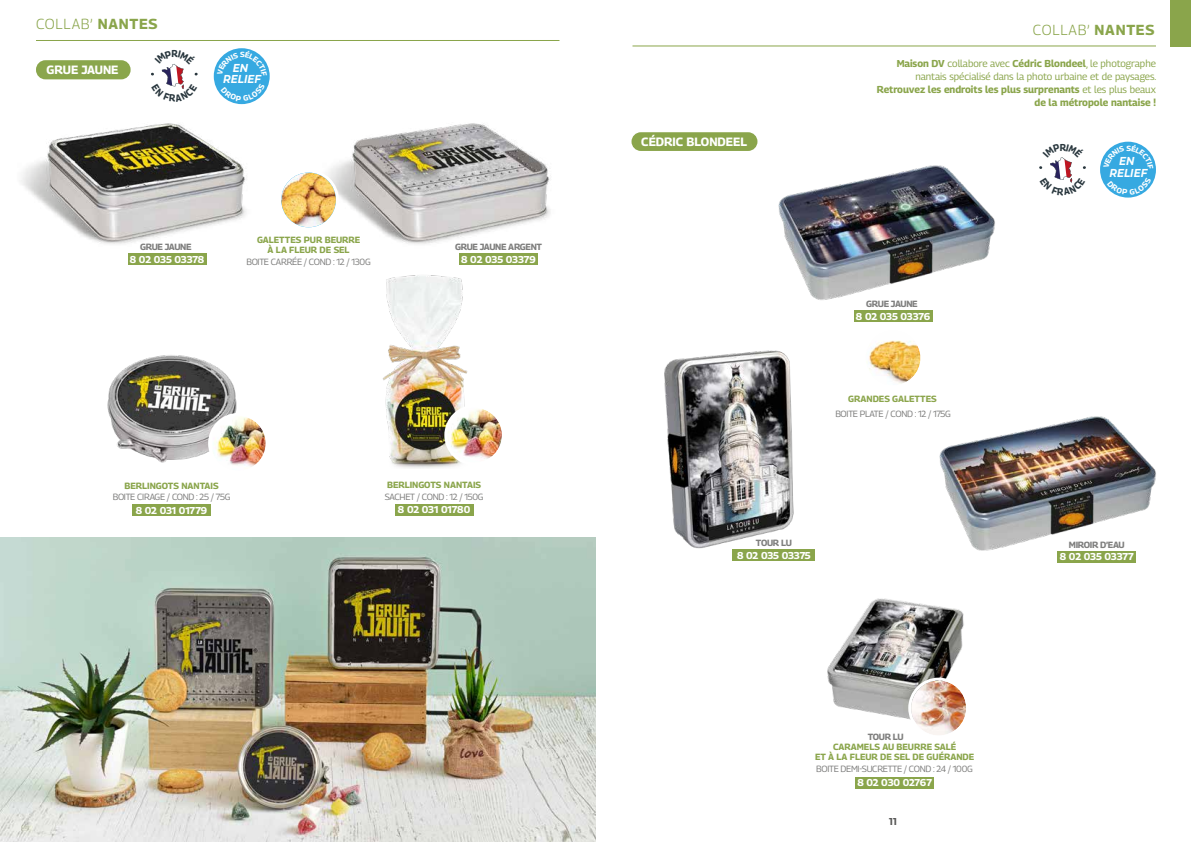
<style>
.page{position:relative;width:1191px;height:842px;background:#fff}
.page>*{position:absolute;margin:0;border:0;box-sizing:border-box;transform-origin:0 0}
.t1{font:300 14.5px "Georama";letter-spacing:.05em;color:#8aa54b}
.t2{font:700 12px "Georama";color:#fff}
.t3{font:italic 700 11.5px/11.4px "Montserrat";color:#fff;text-align:center;scale:.9 1}
.t4{font:10px/13px "Georama";color:#8aa54b;text-align:right}
.t5{font:700 10px "Georama";letter-spacing:-.01em;color:#fff}
.t6{font:700 10px "Montserrat";color:#575756}
.t7{font:9px "Georama";letter-spacing:-.03em;color:#7e7e7d}
.t8{font:700 9px/10px "Georama";color:#8aa54b;text-align:center}
.t9{font:700 9px "Georama";letter-spacing:-.03em;color:#7e7e7d}
.t10{font:700 9px "Georama";color:#8ba54b}
.s1{font-weight:700}
</style>
<div class="page">
<img style="left:383px;top:275px;width:85px;height:193px">
<img style="left:21px;top:93px;width:234px;height:151px">
<img style="left:328px;top:123px;width:222px;height:121px">
<img style="left:107px;top:355px;width:130px;height:108px">
<img style="left:212px;top:416px;width:53px;height:51px">
<div style="left:208px;top:413px;width:61px;height:60px;border:3px solid #fff;border-radius:50%"></div>
<div style="left:446px;top:406px;width:57px;height:58px;background:#fff;border-radius:50%"></div>
<img style="left:447px;top:408px;width:55px;height:54px;border-radius:27px">
<div style="left:444px;top:405px;width:61px;height:60px;border:3px solid #fff;border-radius:50%"></div>
<svg style="left:280px;top:171px;width:57px;height:58px"></svg>
<img style="left:281px;top:173px;width:55px;height:54px;border-radius:27px">
<div style="left:278px;top:170px;width:61px;height:60px;border:3px solid #fff;border-radius:50%"></div>
<img style="left:0;top:538px;width:595px;height:304px">
<hr style="left:36px;top:40px;width:523px;height:1px;background:#8aa54b">
<div style="left:36px;top:60px;width:95px;height:19px;background:#8aa64c;border-radius:9px"></div>
<div style="left:128px;top:253px;width:79px;height:12px;background:#8aa54b"></div>
<div style="left:459px;top:253px;width:79px;height:12px;background:#8aa54b"></div>
<div style="left:132px;top:504px;width:79px;height:12px;background:#8aa54b"></div>
<div style="left:394px;top:504px;width:79px;height:11px;background:#8aa54b"></div>
<div style="left:143px;top:45px;width:62px;height:62px;background:#fff;border-radius:50%"></div>
<div style="left:214px;top:48px;width:56px;height:56px;background:#36a9e1;border-radius:50%"></div>
<hr style="left:632px;top:45px;width:524px;height:1px;background:#8aa54b">
<div style="left:1170px;top:0;width:21px;height:47px;background:#8aa54b"></div>
<img style="left:865px;top:330px;width:55px;height:55px;border-radius:27px">
<div style="left:863px;top:328px;width:60px;height:60px;border:3px solid #fff;border-radius:50%"></div>
<img style="left:827px;top:598px;width:138px;height:124px">
<img style="left:911px;top:680px;width:55px;height:55px;border-radius:27px">
<div style="left:908px;top:678px;width:61px;height:60px;border:3px solid #fff;border-radius:50%"></div>
<img style="left:939px;top:416px;width:217px;height:135px">
<img style="left:778px;top:165px;width:217px;height:135px">
<img style="left:664px;top:350px;width:130px;height:206px">
<div style="left:631px;top:132px;width:126px;height:19px;background:#8aa54b;border-radius:9px"></div>
<div style="left:855px;top:777px;width:79px;height:12px;background:#8aa54b"></div>
<div style="left:733px;top:549px;width:82px;height:12px;background:#8aa54b"></div>
<div style="left:853px;top:310px;width:79px;height:12px;background:#8aa54b"></div>
<div style="left:1057px;top:551px;width:79px;height:12px;background:#8aa54b"></div>
<div style="left:1100px;top:142px;width:56px;height:56px;background:#36a9e1;border-radius:50%"></div>
<svg style="left:151px;top:64px;width:47px;height:38px"></svg>
<svg style="left:221px;top:91px;width:44px;height:10px"></svg>
<svg style="left:217px;top:51px;width:50px;height:13px"></svg>
<svg style="left:1039px;top:157px;width:46px;height:26px"></svg>
<svg style="left:1107px;top:185px;width:44px;height:10px"></svg>
<svg style="left:1103px;top:144px;width:50px;height:13px"></svg>
<h1 class="t1" style="left:36px;top:13px;width:123px">COLLAB’ <span class="s1">NANTES</span></h1>
<p class="t2" style="left:47px;top:61px;width:73px">GRUE JAUNE</p>
<p class="t3" style="left:223px;top:62px;width:44px">EN<br>RELIEF</p>
<p class="t8" style="left:257px;top:234px;width:105px">GALETTES PUR BEURRE<br>À LA FLEUR DE SEL</p>
<p class="t9" style="left:140px;top:240px;width:53px">GRUE JAUNE</p>
<p class="t9" style="left:455px;top:240px;width:88px">GRUE JAUNE ARGENT</p>
<p class="t5" style="left:130px;top:252px;width:76px">8 02 035 03378</p>
<p class="t7" style="left:246px;top:255px;width:126px">BOITE CARRÉE / COND : 12 / 130G</p>
<p class="t5" style="left:461px;top:252px;width:76px">8 02 035 03379</p>
<p class="t8" style="left:125px;top:481px;width:96px">BERLINGOTS NANTAIS</p>
<p class="t8" style="left:387px;top:480px;width:96px">BERLINGOTS NANTAIS</p>
<p class="t5" style="left:136px;top:503px;width:73px">8 02 031 01779</p>
<p class="t5" style="left:398px;top:502px;width:74px">8 02 031 01780</p>
<p class="t7" style="left:113px;top:491px;width:119px">BOITE CIRAGE / COND : 25 / 75G</p>
<p class="t7" style="left:385px;top:490px;width:100px">SACHET / COND : 12 / 150G</p>
<h1 class="t1" style="left:1032px;top:20px;width:123px">COLLAB’ <span class="s1">NANTES</span></h1>
<p class="t2" style="left:641px;top:133px;width:107px">CÉDRIC BLONDEEL</p>
<p class="t4" style="left:877px;top:56px;width:281px"><span class="s1">Maison DV</span> collabore avec <span class="s1">Cédric Blondeel</span>, le photographe nantais spécialisé dans la photo urbaine et de paysages.<br><span class="s1">Retrouvez les endroits les plus surprenants</span> et les plus beaux <span class="s1">de la métropole nantaise !</span></p>
<p class="t3" style="left:1109px;top:155px;width:44px">EN<br>RELIEF</p>
<p class="t9" style="left:866px;top:297px;width:53px">GRUE JAUNE</p>
<p class="t5" style="left:856px;top:309px;width:76px">8 02 035 03376</p>
<p class="t10" style="left:848px;top:393px;width:90px">GRANDES GALETTES</p>
<p class="t7" style="left:835px;top:407px;width:117px">BOITE PLATE / COND : 12 / 175G</p>
<p class="t9" style="left:756px;top:536px;width:37px">TOUR LU</p>
<p class="t5" style="left:737px;top:548px;width:75px">8 02 035 03375</p>
<p class="t9" style="left:1068px;top:538px;width:57px">MIROIR D’EAU</p>
<p class="t5" style="left:1059px;top:550px;width:76px">8 02 035 03377</p>
<p class="t9" style="left:867px;top:730px;width:37px">TOUR LU</p>
<p class="t8" style="left:815px;top:742px;width:160px">CARAMELS AU BEURRE SALÉ<br>ET À LA FLEUR DE SEL DE GUÉRANDE</p>
<p class="t7" style="left:816px;top:762px;width:158px">BOITE DEMI-SUCRETTE / COND : 24 / 100G</p>
<p class="t5" style="left:857px;top:776px;width:76px">8 02 030 02767</p>
<p class="t6" style="left:889px;top:814px;width:9px">11</p>
</div>
